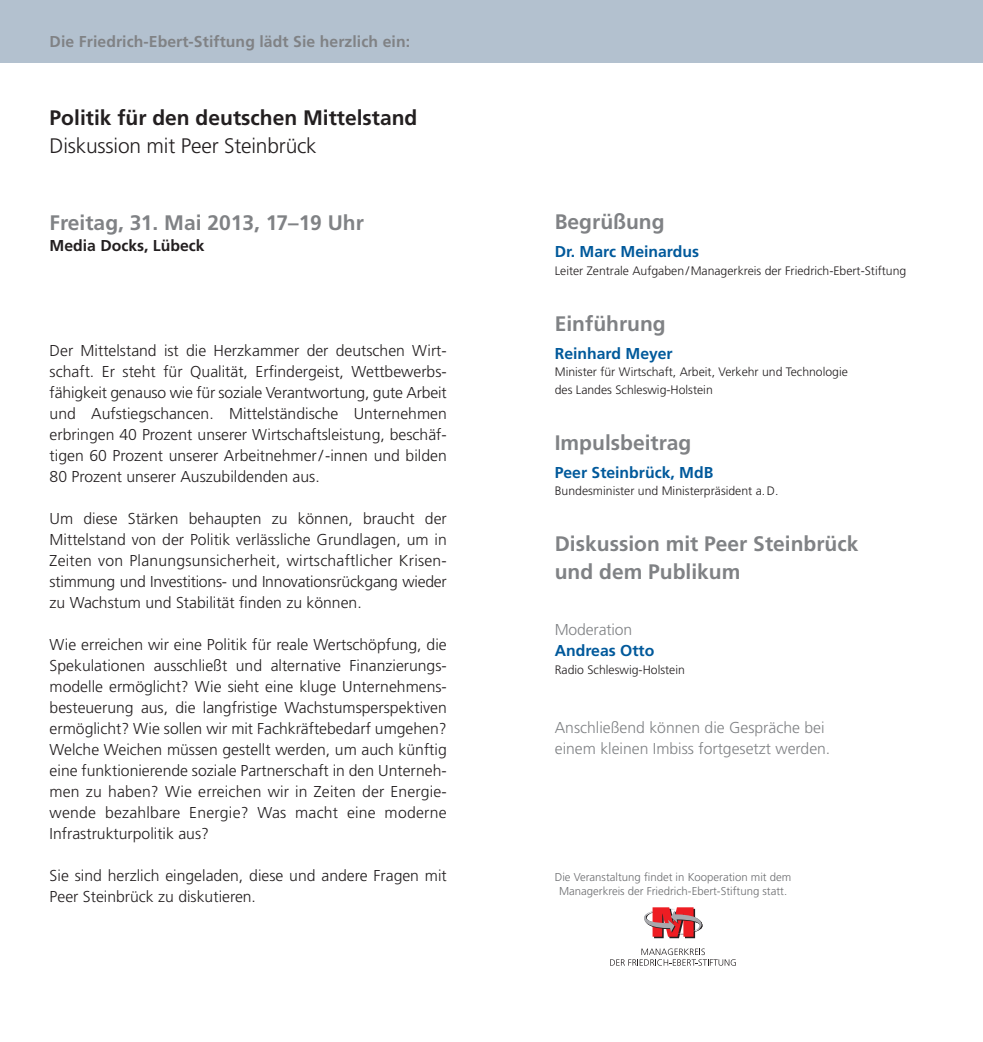
<style>
.page{position:relative;width:983px;height:1042px;background:#fff}
.page>*{position:absolute;margin:0;border:0;box-sizing:border-box;transform-origin:0 0}
.t1{font:700 21px/28px "Frutiger LT Std";color:#808285}
.t2{font:700 21px "Frutiger LT Std";color:#231f20}
.t3{font:300 21px "Frutiger LT Std";letter-spacing:-.01em;color:#231f20}
.t4{font:300 15.75px/21px "Frutiger LT Std";color:#231f20;text-align:justify}
.t5{font:300 15.75px/21px "Frutiger LT Std";color:#808285}
.t6{font:700 15.75px "Frutiger LT Std";color:#00599b}
.t7{font:700 15.75px "Frutiger LT Std";letter-spacing:.005em;color:#808285}
.t8{font:700 15.75px "Frutiger LT Std";color:#231f20}
.t9{font:300 12.25px/17.5px "Frutiger LT Std";color:#231f20}
.t10{font:300 11.38px/14px "Frutiger LT Std";color:#6c6d70;text-align:center}
</style>
<div class="page">
<div style="left:0;top:0;width:982px;height:62px;background:#b3c1cf"></div>
<svg style="left:644px;top:907px;width:58px;height:31px"></svg>
<svg style="left:610px;top:948px;width:125px;height:18px"></svg>
<p class="t7" style="left:50px;top:32px;width:362px">Die Friedrich-Ebert-Stiftung lädt Sie herzlich ein:</p>
<h1 class="t2" style="left:50px;top:105px;width:369px">Politik für den deutschen Mittelstand</h1>
<h1 class="t3" style="left:50px;top:134px;width:268px">Diskussion mit Peer Steinbrück</h1>
<h1 class="t1" style="left:50px;top:209px;width:316px">Freitag, 31. Mai 2013, 17–19 Uhr</h1>
<p class="t8" style="left:50px;top:236px;width:156px">Media Docks, Lübeck</p>
<p class="t4" style="left:50px;top:340px;width:398px">Der Mittelstand ist die Herzkammer der deutschen Wirt&shy;schaft. Er steht für Qualität, Erfindergeist, Wettbewerbs&shy;fähigkeit genauso wie für soziale Verantwortung, gute Arbeit und Aufstiegschancen. Mittelständische Unternehmen erbringen 40 Prozent unserer Wirtschaftsleistung, beschäf&shy;tigen 60 Prozent unserer Arbeitnehmer/-innen und bilden 80 Prozent unserer Auszubildenden aus.</p>
<p class="t4" style="left:50px;top:508px;width:398px">Um diese Stärken behaupten zu können, braucht der Mittelstand von der Politik verlässliche Grundlagen, um in Zeiten von Planungsunsicherheit, wirtschaftlicher Krisen&shy;stimmung und Investitions- und Innovationsrückgang wieder zu Wachstum und Stabilität finden zu können.</p>
<p class="t4" style="left:50px;top:634px;width:398px">Wie erreichen wir eine Politik für reale Wertschöpfung, die Spekulationen ausschließt und alternative Finanzierungs&shy;modelle ermöglicht? Wie sieht eine kluge Unternehmens&shy;besteuerung aus, die langfristige Wachstumsperspektiven ermöglicht? Wie sollen wir mit Fachkräftebedarf umgehen?<br>Welche Weichen müssen gestellt werden, um auch künftig eine funktionierende soziale Partnerschaft in den Unterneh&shy;men zu haben? Wie erreichen wir in Zeiten der Energie&shy;wende bezahlbare Energie? Was macht eine moderne Infrastrukturpolitik aus?</p>
<p class="t4" style="left:50px;top:865px;width:398px">Sie sind herzlich eingeladen, diese und andere Fragen mit<br>Peer Steinbrück zu diskutieren.</p>
<h1 class="t1" style="left:554px;top:208px;width:111px">Begrüßung</h1>
<p class="t6" style="left:554px;top:242px;width:146px">Dr. Marc Meinardus</p>
<p class="t9" style="left:554px;top:262px;width:353px">Leiter Zentrale Aufgaben/Managerkreis der Friedrich-Ebert-Stiftung</p>
<h1 class="t1" style="left:554px;top:309px;width:112px">Einführung</h1>
<p class="t6" style="left:554px;top:344px;width:119px">Reinhard Meyer</p>
<p class="t9" style="left:554px;top:363px;width:294px">Minister für Wirtschaft, Arbeit, Verkehr und Technologie des Landes Schleswig-Holstein</p>
<h1 class="t1" style="left:554px;top:428px;width:138px">Impulsbeitrag</h1>
<p class="t6" style="left:554px;top:463px;width:160px">Peer Steinbrück, MdB</p>
<p class="t9" style="left:554px;top:482px;width:225px">Bundesminister und Ministerpräsident a.D.</p>
<h1 class="t1" style="left:554px;top:530px;width:305px">Diskussion mit Peer Steinbrück und dem Publikum</h1>
<p class="t5" style="left:554px;top:619px;width:79px">Moderation</p>
<p class="t6" style="left:554px;top:641px;width:101px">Andreas Otto</p>
<p class="t9" style="left:554px;top:661px;width:132px">Radio Schleswig-Holstein</p>
<p class="t5" style="left:554px;top:717px;width:277px">Anschließend können die Gespräche bei einem kleinen Imbiss fortgesetzt werden.</p>
<p class="t10" style="left:554px;top:870px;width:238px">Die Veranstaltung findet in Kooperation mit dem<br>Managerkreis der Friedrich-Ebert-Stiftung statt.</p>
</div>
